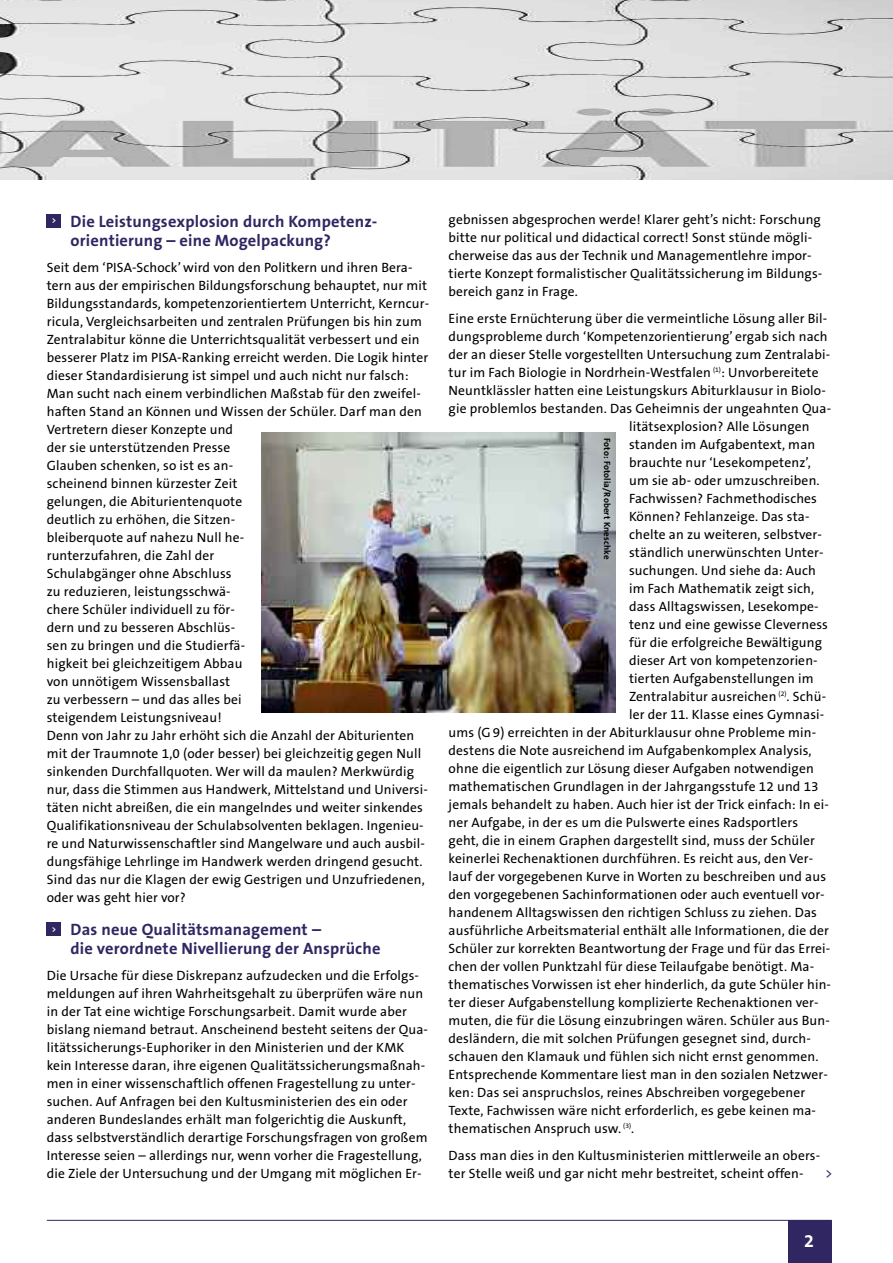
<style>
.page{position:relative;width:893px;height:1263px;background:#fff}
.page>*{position:absolute;margin:0;border:0;box-sizing:border-box;transform-origin:0 0}
.t1{font:700 18px "The Sans B7";color:#fff}
.t2{font:700 16.5px/19.5px "The Sans B7";letter-spacing:.01em;color:#302762}
.t3{font:13.5px/18px "The Sans B5 Plain";letter-spacing:.01em;color:#000}
.t4{font:13.5px "The Sans B5 Plain";color:#302762}
.t5{font:700 9px "The Sans B7";letter-spacing:.01em;color:#000}
.t6{font:700 8.25px "The Sans B7";color:#fff}
</style>
<div class="page">
<hr style="left:47px;top:1220px;width:784px;height:1px;background:#302762">
<div style="left:788px;top:1220px;width:43px;height:43px;background:#302762"></div>
<img style="left:0;top:0;width:893px;height:180px">
<div style="left:47px;top:922px;width:14px;height:14px;background:#302762"></div>
<div style="left:47px;top:214px;width:14px;height:14px;background:#302762"></div>
<img style="left:261px;top:432px;width:355px;height:280px">
<p class="t6" style="left:52px;top:216px;width:6px">&gt;</p>
<p class="t3" style="left:449px;top:211px;width:375px">gebnissen abgesprochen werde! Klarer geht’s nicht: Forschung bitte nur political und didactical correct! Sonst stünde mögli&shy;cherweise das aus der Technik und Managementlehre impor&shy;tierte Konzept formalistischer Qualitätssicherung im Bildungs&shy;bereich ganz in Frage.</p>
<p class="t3" style="left:449px;top:310px;width:380px">Eine erste Ernüchterung über die vermeintliche Lösung aller Bil-</p>
<p class="t3" style="left:449px;top:328px;width:381px">dungsprobleme durch ‘Kompetenzorientierung’ ergab sich nach</p>
<p class="t3" style="left:449px;top:346px;width:383px">der an dieser Stelle vorgestellten Untersuchung zum Zentralabi-</p>
<p class="t3" style="left:449px;top:364px;width:371px">tur im Fach Biologie in Nordrhein-Westfalen <sup>(1)</sup>: Unvorbereitete</p>
<p class="t3" style="left:449px;top:382px;width:379px">Neuntklässler hatten eine Leistungskurs Abiturklausur in Biolo-</p>
<p class="t3" style="left:449px;top:400px;width:384px">gie problemlos bestanden. Das Geheimnis der ungeahnten Qua-</p>
<p class="t3" style="left:629px;top:418px;width:182px">litätsexplosion? Alle Lösungen</p>
<p class="t3" style="left:629px;top:436px;width:188px">standen im Aufgabentext, man</p>
<p class="t3" style="left:629px;top:454px;width:183px">brauchte nur ‘Lesekompetenz’,</p>
<p class="t3" style="left:629px;top:472px;width:192px">um sie ab- oder umzuschreiben.</p>
<p class="t3" style="left:629px;top:490px;width:189px">Fachwissen? Fachmethodisches</p>
<p class="t3" style="left:629px;top:508px;width:182px">Können? Fehlanzeige. Das sta-</p>
<p class="t3" style="left:629px;top:526px;width:194px">chelte an zu weiteren, selbstver-</p>
<p class="t3" style="left:629px;top:544px;width:196px">ständlich unerwünschten Unter-</p>
<p class="t3" style="left:629px;top:562px;width:188px">suchungen. Und siehe da: Auch</p>
<p class="t3" style="left:629px;top:580px;width:187px">im Fach Mathematik zeigt sich,</p>
<p class="t3" style="left:629px;top:598px;width:191px">dass Alltagswissen, Lesekompe-</p>
<p class="t3" style="left:629px;top:616px;width:200px">tenz und eine gewisse Cleverness</p>
<p class="t3" style="left:629px;top:634px;width:194px">für die erfolgreiche Bewältigung</p>
<p class="t3" style="left:629px;top:652px;width:190px">dieser Art von kompetenzorien-</p>
<p class="t3" style="left:629px;top:670px;width:186px">tierten Aufgabenstellungen im</p>
<p class="t3" style="left:629px;top:688px;width:199px">Zentralabitur ausreichen <sup>(2)</sup>. Schü-</p>
<p class="t3" style="left:629px;top:706px;width:197px">ler der 11. Klasse eines Gymnasi-</p>
<p class="t3" style="left:449px;top:724px;width:369px">ums (G9) erreichten in der Abiturklausur ohne Probleme min-</p>
<p class="t3" style="left:449px;top:742px;width:364px">destens die Note ausreichend im Aufgabenkomplex Analysis,</p>
<p class="t3" style="left:449px;top:760px;width:367px">ohne die eigentlich zur Lösung dieser Aufgaben notwendigen</p>
<p class="t3" style="left:449px;top:778px;width:372px">mathematischen Grundlagen in der Jahrgangsstufe 12 und 13</p>
<p class="t3" style="left:449px;top:796px;width:382px">jemals behandelt zu haben. Auch hier ist der Trick einfach: In ei-</p>
<p class="t3" style="left:449px;top:814px;width:351px">ner Aufgabe, in der es um die Pulswerte eines Radsportlers</p>
<p class="t3" style="left:449px;top:832px;width:368px">geht, die in einem Graphen dargestellt sind, muss der Schüler</p>
<p class="t3" style="left:449px;top:850px;width:366px">keinerlei Rechenaktionen durchführen. Es reicht aus, den Ver-</p>
<p class="t3" style="left:449px;top:868px;width:379px">lauf der vorgegebenen Kurve in Worten zu beschreiben und aus</p>
<p class="t3" style="left:449px;top:886px;width:378px">den vorgegebenen Sachinformationen oder auch eventuell vor-</p>
<p class="t3" style="left:449px;top:904px;width:370px">handenem Alltagswissen den richtigen Schluss zu ziehen. Das</p>
<p class="t3" style="left:449px;top:922px;width:382px">ausführliche Arbeitsmaterial enthält alle Informationen, die der</p>
<p class="t3" style="left:449px;top:940px;width:383px">Schüler zur korrekten Beantwortung der Frage und für das Errei-</p>
<p class="t3" style="left:449px;top:958px;width:367px">chen der vollen Punktzahl für diese Teilaufgabe benötigt. Ma-</p>
<p class="t3" style="left:449px;top:976px;width:384px">thematisches Vorwissen ist eher hinderlich, da gute Schüler hin-</p>
<p class="t3" style="left:449px;top:994px;width:371px">ter dieser Aufgabenstellung komplizierte Rechenaktionen ver-</p>
<p class="t3" style="left:449px;top:1012px;width:383px">muten, die für die Lösung einzubringen wären. Schüler aus Bun-</p>
<p class="t3" style="left:449px;top:1030px;width:364px">desländern, die mit solchen Prüfungen gesegnet sind, durch-</p>
<p class="t3" style="left:449px;top:1048px;width:371px">schauen den Klamauk und fühlen sich nicht ernst genommen.</p>
<p class="t3" style="left:449px;top:1066px;width:381px">Entsprechende Kommentare liest man in den sozialen Netzwer-</p>
<p class="t3" style="left:449px;top:1084px;width:358px">ken: Das sei anspruchslos, reines Abschreiben vorgegebener</p>
<p class="t3" style="left:449px;top:1102px;width:369px">Texte, Fachwissen wäre nicht erforderlich, es gebe keinen ma-</p>
<p class="t3" style="left:449px;top:1120px;width:187px">thematischen Anspruch usw. <sup>(3)</sup>.</p>
<p class="t3" style="left:449px;top:1147px;width:373px">Dass man dies in den Kultusministerien mittlerweile an obers&shy;ter Stelle weiß und gar nicht mehr bestreitet, scheint offen-</p>
<p class="t2" style="left:71px;top:212px;width:308px">Die Leistungsexplosion durch Kompetenz&shy;orientierung – eine Mogelpackung?</p>
<p class="t3" style="left:47px;top:258px;width:384px">Seit dem ‘PISA-Schock’ wird von den Politkern und ihren Bera&shy;tern aus der empirischen Bildungsforschung behauptet, nur mit Bildungsstandards, kompetenzorientiertem Unterricht, Kerncur&shy;ricula, Vergleichsarbeiten und zentralen Prüfungen bis hin zum Zentralabitur könne die Unterrichtsqualität verbessert und ein besserer Platz im PISA-Ranking erreicht werden. Die Logik hinter dieser Standardisierung ist simpel und auch nicht nur falsch:<br>Man sucht nach einem verbindlichen Maßstab für den zweifel&shy;haften Stand an Können und Wissen der Schüler. Darf man den Vertretern dieser Konzepte und<br>der sie unterstützenden Presse<br>Glauben schenken, so ist es an-<br>scheinend binnen kürzester Zeit<br>gelungen, die Abiturientenquote<br>deutlich zu erhöhen, die Sitzen-<br>bleiberquote auf nahezu Null he-<br>runterzufahren, die Zahl der<br>Schulabgänger ohne Abschluss<br>zu reduzieren, leistungsschwä-<br>chere Schüler individuell zu för-<br>dern und zu besseren Abschlüs-<br>sen zu bringen und die Studierfä-<br>higkeit bei gleichzeitigem Abbau<br>von unnötigem Wissensballast<br>zu verbessern – und das alles bei<br>steigendem Leistungsniveau!<br>Denn von Jahr zu Jahr erhöht sich die Anzahl der Abiturienten mit der Traumnote 1,0 (oder besser) bei gleichzeitig gegen Null sinkenden Durchfallquoten. Wer will da maulen? Merkwürdig nur, dass die Stimmen aus Handwerk, Mittelstand und Universi&shy;täten nicht abreißen, die ein mangelndes und weiter sinkendes Qualifikationsniveau der Schulabsolventen beklagen. Ingenieu&shy;re und Naturwissenschaftler sind Mangelware und auch ausbil&shy;dungsfähige Lehrlinge im Handwerk werden dringend gesucht.<br>Sind das nur die Klagen der ewig Gestrigen und Unzufriedenen, oder was geht hier vor?</p>
<p class="t2" style="left:71px;top:920px;width:311px">Das neue Qualitätsmanagement –<br>die verordnete Nivellierung der Ansprüche</p>
<p class="t3" style="left:47px;top:966px;width:383px">Die Ursache für diese Diskrepanz aufzudecken und die Erfolgs&shy;meldungen auf ihren Wahrheitsgehalt zu überprüfen wäre nun in der Tat eine wichtige Forschungsarbeit. Damit wurde aber bislang niemand betraut. Anscheinend besteht seitens der Qua&shy;litätssicherungs-Euphoriker in den Ministerien und der KMK kein Interesse daran, ihre eigenen Qualitätssicherungsmaßnah&shy;men in einer wissenschaftlich offenen Fragestellung zu unter&shy;suchen. Auf Anfragen bei den Kultusministerien des ein oder anderen Bundeslandes erhält man folgerichtig die Auskunft, dass selbstverständlich derartige Forschungsfragen von großem Interesse seien – allerdings nur, wenn vorher die Fragestellung, die Ziele der Untersuchung und der Umgang mit möglichen Er-</p>
<p class="t5" style="left:612px;top:438px;width:123px;rotate:90deg">Foto: Fotolia/Robert Kneschke</p>
<p class="t6" style="left:52px;top:924px;width:6px">&gt;</p>
<p class="t4" style="left:825px;top:1167px;width:9px">&gt;</p>
<h1 class="t1" style="left:804px;top:1231px;width:11px">2</h1>
</div>
